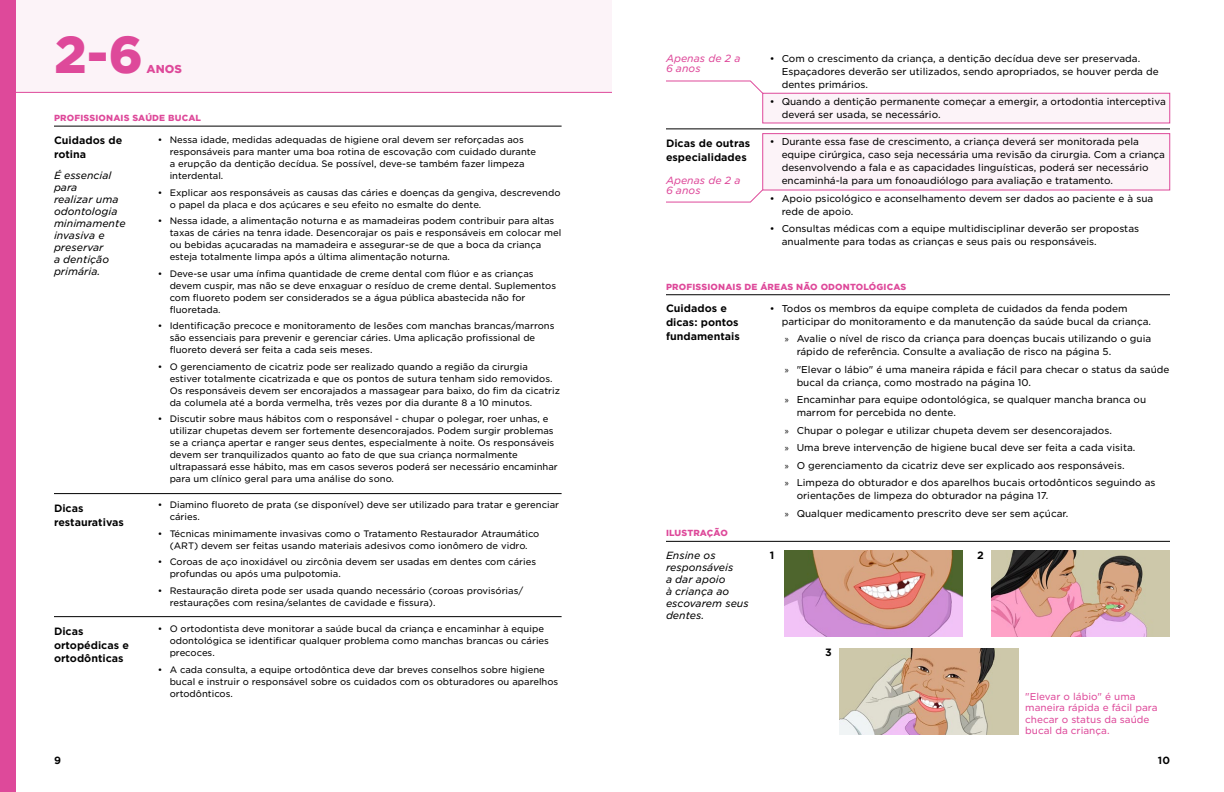
<style>
.page{position:relative;width:1224px;height:792px;background:#fff}
.page>*{position:absolute;margin:0;border:0;box-sizing:border-box;transform-origin:0 0}
.t1{font:900 50px "Gotham S Sm";color:#de499a}
.t2{font:900 11px "Gotham S Sm";color:#de499a}
.t3{font:700 10.2px/13.8px "Gotham S Sm";color:#000}
.t4{font:italic 10px/12px "Gotham S Sm";color:#000}
.t5{font:italic 10px/10px "Gotham S Sm";color:#de499a}
.t6{font:700 10px "Gotham S Sm";color:#000}
.t7{font:9.5px/13px "Gotham S Sm";color:#000}
.t8{font:9.5px/11.5px "Gotham S Sm";color:#de499a}
.t9{font:9px/12px "Gotham S Sm";color:#000}
.t10{font:900 8.5px "Gotham S Sm";letter-spacing:.02em;color:#de499a}
.s1{font-family:"Myriad Pro"}
</style>
<div class="page">
<svg style="left:666px;top:190px;width:97px;height:13px"></svg>
<svg style="left:666px;top:80px;width:111px;height:13px"></svg>
<div style="left:762px;top:133px;width:408px;height:57px;background:#fcf3f8;border:1px solid #de499a"></div>
<div style="left:762px;top:93px;width:408px;height:30px;background:#fcf3f8;border:1px solid #de499a"></div>
<div style="left:0;top:0;width:612px;height:93px;background:#fcf3f8"></div>
<div style="left:0;top:0;width:16px;height:792px;background:#de499a"></div>
<hr style="left:16px;top:92px;width:596px;height:1px;background:#de499a">
<hr style="left:54px;top:616px;width:508px;height:1px;background:#000">
<hr style="left:54px;top:493px;width:508px;height:1px;background:#000">
<hr style="left:54px;top:126px;width:508px;height:1px;background:#000">
<hr style="left:666px;top:129px;width:504px;height:1px;background:#000">
<hr style="left:666px;top:294px;width:504px;height:1px;background:#000">
<hr style="left:666px;top:541px;width:504px;height:1px;background:#000">
<img style="left:784px;top:551px;width:179px;height:85px">
<img style="left:991px;top:551px;width:179px;height:85px">
<img style="left:840px;top:648px;width:178px;height:86px">
<h1 class="t1" style="left:54px;top:19px;width:91px">2-6</h1>
<p class="t7" style="left:782px;top:51px;width:379px;text-indent:-12px">• Com o crescimento da criança, a dentição decídua deve ser preservada.<br>Espaçadores deverão ser utilizados, sendo apropriados, se houver perda de dentes primários.</p>
<p class="t7" style="left:782px;top:95px;width:386px;text-indent:-12px">• Quando a dentição permanente começar a emergir, a ortodontia interceptiva deverá ser usada, se necessário.</p>
<p class="t7" style="left:782px;top:135px;width:385px;text-indent:-12px">• Durante essa fase de crescimento, a criança deverá ser monitorada pela equipe cirúrgica, caso seja necessária uma revisão da cirurgia. Com a criança desenvolvendo a fala e as capacidades linguísticas, poderá ser necessário encaminhá-la para um fonoaudiólogo para avaliação e tratamento.</p>
<p class="t7" style="left:782px;top:192px;width:373px;text-indent:-12px">• Apoio psicológico e aconselhamento devem ser dados ao paciente e à sua rede de apoio.</p>
<p class="t7" style="left:782px;top:222px;width:359px;text-indent:-12px">• Consultas médicas com a equipe multidisciplinar deverão ser propostas anualmente para todas as crianças e seus pais ou responsáveis.</p>
<p class="t5" style="left:666px;top:53px;width:76px">Apenas de 2 a</p>
<p class="t2" style="left:147px;top:61px;width:37px">ANOS</p>
<p class="t5" style="left:666px;top:63px;width:36px">6 anos</p>
<p class="t10" style="left:54px;top:112px;width:149px">PROFISSIONAIS SAÚDE BUCAL</p>
<p class="t9" style="left:170px;top:134px;width:368px;text-indent:-12px">• Nessa idade, medidas adequadas de higiene oral devem ser reforçadas aos responsáveis para manter uma boa rotina de escovação com cuidado durante a erupção da dentição decídua. Se possível, deve-se também fazer limpeza interdental.</p>
<p class="t9" style="left:170px;top:186px;width:392px;text-indent:-12px">• Explicar aos responsáveis as causas das cáries e doenças da gengiva, descrevendo o papel da placa e dos açúcares e seu efeito no esmalte do dente.</p>
<p class="t9" style="left:170px;top:215px;width:393px;text-indent:-12px">• Nessa idade, a alimentação noturna e as mamadeiras podem contribuir para altas taxas de cáries na tenra idade. Desencorajar os pais e responsáveis em colocar mel ou bebidas açucaradas na mamadeira e assegurar-se de que a boca da criança esteja totalmente limpa após a última alimentação noturna.</p>
<p class="t9" style="left:170px;top:267px;width:388px;text-indent:-12px">• Deve-se usar uma ínfima quantidade de creme dental com flúor e as crianças devem cuspir, mas não se deve enxaguar o resíduo de creme dental. Suplementos com fluoreto podem ser considerados se a água pública abastecida não for fluoretada.</p>
<p class="t9" style="left:170px;top:320px;width:386px;text-indent:-12px">• Identificação precoce e monitoramento de lesões com manchas brancas/marrons são essenciais para prevenir e gerenciar cáries. Uma aplicação profissional de fluoreto deverá ser feita a cada seis meses.</p>
<p class="t9" style="left:170px;top:360px;width:392px;text-indent:-12px">• O gerenciamento de cicatriz pode ser realizado quando a região da cirurgia estiver totalmente cicatrizada e que os pontos de sutura tenham sido removidos.<br>Os responsáveis devem ser encorajados a massagear para baixo, do fim da cicatriz da columela até a borda vermelha, três vezes por dia durante 8 a 10 minutos.</p>
<p class="t9" style="left:170px;top:413px;width:390px;text-indent:-12px">• Discutir sobre maus hábitos com o responsável - chupar o polegar, roer unhas, e utilizar chupetas devem ser fortemente desencorajados. Podem surgir problemas se a criança apertar e ranger seus dentes, especialmente à noite. Os responsáveis devem ser tranquilizados quanto ao fato de que sua criança normalmente ultrapassará esse hábito, mas em casos severos poderá ser necessário encaminhar para um clínico geral para uma análise do sono.</p>
<p class="t9" style="left:170px;top:499px;width:391px;text-indent:-12px">• Diamino fluoreto de prata (se disponível) deve ser utilizado para tratar e gerenciar cáries.</p>
<p class="t9" style="left:158px;top:527px;width:383px;text-align:center">• Técnicas minimamente invasivas como o Tratamento Restaurador Atraumático (ART) devem ser feitas usando materiais adesivos como ionômero de vidro.</p>
<p class="t9" style="left:170px;top:556px;width:368px;text-indent:-12px">• Coroas de aço inoxidável ou zircônia devem ser usadas em dentes com cáries profundas ou após uma pulpotomia.</p>
<p class="t9" style="left:170px;top:584px;width:355px;text-indent:-12px">• Restauração direta pode ser usada quando necessário (coroas provisórias/ restaurações com resina/selantes de cavidade e fissura).</p>
<p class="t9" style="left:170px;top:623px;width:381px;text-indent:-12px">• O ortodontista deve monitorar a saúde bucal da criança e encaminhar à equipe odontológica se identificar qualquer problema como manchas brancas ou cáries precoces.</p>
<p class="t9" style="left:170px;top:663px;width:390px;text-indent:-12px">• A cada consulta, a equipe ortodôntica deve dar breves conselhos sobre higiene bucal e instruir o responsável sobre os cuidados com os obturadores ou aparelhos ortodônticos.</p>
<p class="t3" style="left:54px;top:134px;width:70px">Cuidados de rotina</p>
<p class="t4" style="left:54px;top:169px;width:73px">É essencial para<br>realizar uma odontologia minimamente invasiva e preservar<br>a dentição primária.</p>
<p class="t3" style="left:666px;top:136px;width:86px">Dicas de outras especialidades</p>
<p class="t5" style="left:666px;top:176px;width:76px">Apenas de 2 a<br>6 anos</p>
<p class="t10" style="left:666px;top:281px;width:242px">PROFISSIONAIS DE ÁREAS NÃO ODONTOLÓGICAS</p>
<p class="t7" style="left:782px;top:302px;width:371px;text-indent:-12px">• Todos os membros da equipe completa de cuidados da fenda podem participar do monitoramento e da manutenção da saúde bucal da criança.</p>
<p class="t7" style="left:797px;top:332px;width:356px;text-indent:-12px"><span class="s1">»</span> Avalie o nível de risco da criança para doenças bucais utilizando o guia rápido de referência. Consulte a avaliação de risco na página 5.</p>
<p class="t7" style="left:797px;top:363px;width:374px;text-indent:-12px"><span class="s1">»</span> "Elevar o lábio" é uma maneira rápida e fácil para checar o status da saúde bucal da criança, como mostrado na página 10.</p>
<p class="t7" style="left:797px;top:393px;width:351px;text-indent:-12px"><span class="s1">»</span> Encaminhar para equipe odontológica, se qualquer mancha branca ou marrom for percebida no dente.</p>
<p class="t7" style="left:785px;top:421px;width:372px;line-height:17.5px"><span class="s1">»</span> Chupar o polegar e utilizar chupeta devem ser desencorajados.<br><span class="s1">»</span> Uma breve intervenção de higiene bucal deve ser feita a cada visita.<br><span class="s1">»</span> O gerenciamento da cicatriz deve ser explicado aos responsáveis.<br><span class="s1">»</span> Limpeza do obturador e dos aparelhos bucais ortodônticos seguindo as</p>
<p class="t7" style="left:785px;top:487px;width:285px;line-height:17.5px;text-indent:12px">orientações de limpeza do obturador na página 17.<br><span class="s1">»</span> Qualquer medicamento prescrito deve ser sem açúcar.</p>
<p class="t4" style="left:666px;top:549px;width:51px">Ensine os</p>
<p class="t3" style="left:770px;top:548px;width:6px">1</p>
<p class="t4" style="left:666px;top:561px;width:84px">responsáveis<br>a dar apoio<br>à criança ao escovarem seus dentes.</p>
<p class="t3" style="left:666px;top:302px;width:75px">Cuidados e dicas: pontos fundamentais</p>
<p class="t3" style="left:54px;top:501px;width:71px">Dicas restaurativas</p>
<p class="t10" style="left:666px;top:527px;width:63px">ILUSTRAÇÃO</p>
<p class="t3" style="left:977px;top:548px;width:8px">2</p>
<p class="t3" style="left:54px;top:624px;width:77px">Dicas ortopédicas e ortodônticas</p>
<p class="t3" style="left:825px;top:646px;width:8px">3</p>
<p class="t8" style="left:1025px;top:690px;width:134px">"Elevar o lábio" é uma maneira rápida e fácil para checar o status da saúde bucal da criança.</p>
<p class="t6" style="left:54px;top:753px;width:8px">9</p>
<p class="t6" style="left:1158px;top:753px;width:14px">10</p>
</div>
